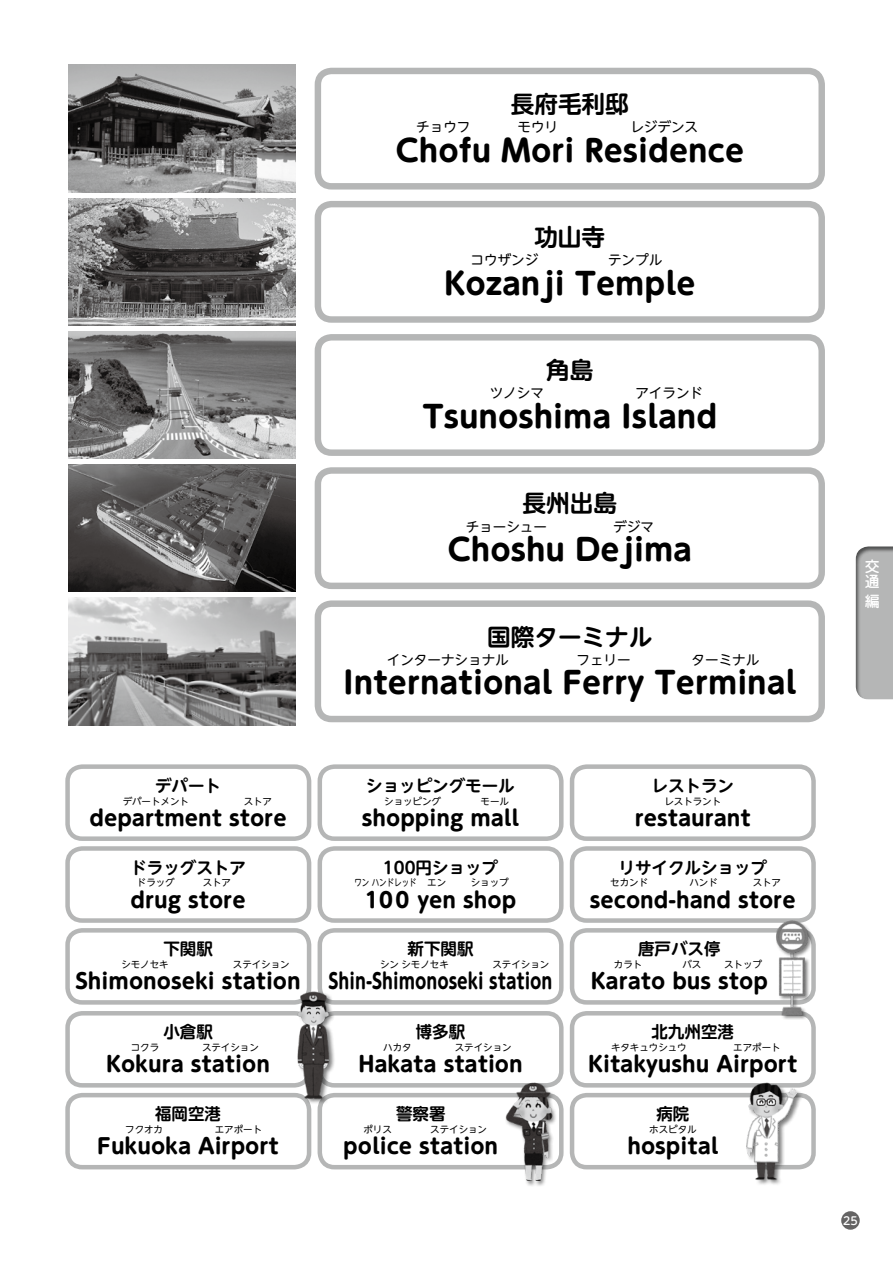
<style>
.page{position:relative;width:893px;height:1263px;background:#fff}
.page>*{position:absolute;margin:0;border:0;box-sizing:border-box;transform-origin:0 0}
.t1{font:700 30.15px "UD Shin M Go Pro";color:#000}
.t2{font:700 23.7px "UD Shin M Go Pro De";color:#000}
.t3{font:700 21px "UD Shin M Go Pro";color:#000}
.t4{font:700 21px "UD Shin M Go Pro";color:#000;scale:.8 1}
.t5{font:700 16.5px "UD Shin M Go Pro De";color:#000}
.t6{font:500 15px/15px "Jun 34 Pro";color:#fff}
.t7{font:13.5px "UD Shin M Go Pro";color:#000}
.t8{font:500 10.95px "UD Shin M Go Pro";color:#fff}
.t9{font:9.45px "UD Shin M Go Pro";color:#000}
.t10{font:9.45px "UD Shin M Go Pro";color:#000;scale:.79 1}
</style>
<div class="page">
<img style="left:68px;top:65px;width:228px;height:127px">
<img style="left:68px;top:198px;width:228px;height:128px">
<img style="left:68px;top:597px;width:228px;height:128px">
<img style="left:68px;top:331px;width:228px;height:128px">
<img style="left:68px;top:464px;width:228px;height:128px">
<div style="left:570px;top:764px;width:246px;height:77px;border:4px solid #b5b6b6;border-radius:15px"></div>
<div style="left:570px;top:846px;width:246px;height:77px;border:4px solid #b5b6b6;border-radius:15px"></div>
<div style="left:570px;top:928px;width:246px;height:77px;border:4px solid #b5b6b6;border-radius:15px"></div>
<div style="left:570px;top:1011px;width:246px;height:76px;border:4px solid #b5b6b6;border-radius:15px"></div>
<div style="left:570px;top:1093px;width:246px;height:76px;border:4px solid #b5b6b6;border-radius:15px"></div>
<div style="left:318px;top:764px;width:246px;height:77px;border:4px solid #b5b6b6;border-radius:15px"></div>
<div style="left:318px;top:846px;width:246px;height:77px;border:4px solid #b5b6b6;border-radius:15px"></div>
<div style="left:318px;top:928px;width:246px;height:77px;border:4px solid #b5b6b6;border-radius:15px"></div>
<div style="left:318px;top:1011px;width:246px;height:76px;border:4px solid #b5b6b6;border-radius:15px"></div>
<div style="left:318px;top:1093px;width:246px;height:76px;border:4px solid #b5b6b6;border-radius:15px"></div>
<div style="left:315px;top:334px;width:510px;height:122px;border:6px solid #b5b6b6;border-radius:14px"></div>
<div style="left:315px;top:68px;width:510px;height:122px;border:6px solid #b5b6b6;border-radius:14px"></div>
<div style="left:315px;top:467px;width:510px;height:122px;border:6px solid #b5b6b6;border-radius:14px"></div>
<div style="left:65px;top:764px;width:246px;height:77px;border:4px solid #b5b6b6;border-radius:15px"></div>
<div style="left:65px;top:846px;width:246px;height:77px;border:4px solid #b5b6b6;border-radius:15px"></div>
<div style="left:65px;top:928px;width:246px;height:77px;border:4px solid #b5b6b6;border-radius:15px"></div>
<div style="left:315px;top:201px;width:510px;height:122px;border:6px solid #b5b6b6;border-radius:14px"></div>
<div style="left:65px;top:1011px;width:246px;height:76px;border:4px solid #b5b6b6;border-radius:15px"></div>
<div style="left:315px;top:600px;width:510px;height:122px;border:6px solid #b5b6b6;border-radius:14px"></div>
<div style="left:65px;top:1093px;width:246px;height:76px;border:4px solid #b5b6b6;border-radius:15px"></div>
<div style="left:504px;top:1081px;width:54px;height:106px;background:#000;opacity:.5"></div>
<img style="left:503px;top:1079px;width:58px;height:101px">
<div style="left:745px;top:1083px;width:59px;height:103px;background:#000;opacity:.5"></div>
<img style="left:746px;top:1082px;width:54px;height:101px">
<div style="left:775px;top:920px;width:38px;height:100px;background:#000;opacity:.5"></div>
<img style="left:765px;top:920px;width:51px;height:96px">
<div style="left:297px;top:991px;width:39px;height:113px;background:#000;opacity:.5"></div>
<img style="left:280px;top:990px;width:68px;height:109px">
<div style="left:853px;top:546px;width:40px;height:156px;background:#000;opacity:.57"></div>
<div style="left:841px;top:1211px;width:19px;height:19px;background:#656464;border-radius:50%"></div>
<p class="t2" style="left:511px;top:85px;width:120px">長府毛利邸</p>
<h1 class="t1" style="left:395px;top:125px;width:350px">Chofu Mori Residence</h1>
<p class="t7" style="left:416px;top:116px;width:56px">チョウフ</p>
<p class="t7" style="left:517px;top:116px;width:42px">モウリ</p>
<p class="t7" style="left:630px;top:116px;width:69px">レジデンス</p>
<p class="t2" style="left:534px;top:218px;width:72px">功山寺</p>
<h1 class="t1" style="left:444px;top:259px;width:253px">Kozanji Temple</h1>
<p class="t7" style="left:470px;top:249px;width:69px">コウザンジ</p>
<p class="t7" style="left:608px;top:249px;width:56px">テンプル</p>
<p class="t2" style="left:546px;top:351px;width:49px">角島</p>
<h1 class="t1" style="left:422px;top:392px;width:296px">Tsunoshima Island</h1>
<p class="t7" style="left:490px;top:382px;width:56px">ツノシマ</p>
<p class="t7" style="left:635px;top:382px;width:69px">アイランド</p>
<p class="t2" style="left:523px;top:484px;width:96px">長州出島</p>
<h1 class="t1" style="left:448px;top:525px;width:246px">Choshu Dejima</h1>
<p class="t7" style="left:466px;top:515px;width:83px">チョーシュー</p>
<p class="t7" style="left:613px;top:515px;width:42px">デジマ</p>
<p class="t6" style="left:865px;top:558px;width:16px">交通</p>
<p class="t6" style="left:865px;top:593px;width:16px">編</p>
<p class="t2" style="left:487px;top:617px;width:167px">国際ターミナル</p>
<h1 class="t1" style="left:343px;top:658px;width:455px">International Ferry Terminal</h1>
<p class="t7" style="left:387px;top:649px;width:124px">インターナショナル</p>
<p class="t7" style="left:576px;top:649px;width:56px">フェリー</p>
<p class="t7" style="left:692px;top:649px;width:69px">ターミナル</p>
<p class="t5" style="left:155px;top:772px;width:67px">デパート</p>
<p class="t3" style="left:90px;top:800px;width:199px">department store</p>
<p class="t9" style="left:123px;top:793px;width:68px">デパートメント</p>
<p class="t9" style="left:244px;top:793px;width:30px">ストア</p>
<p class="t5" style="left:366px;top:772px;width:150px">ショッピングモール</p>
<p class="t3" style="left:362px;top:800px;width:159px">shopping mall</p>
<p class="t9" style="left:384px;top:793px;width:58px">ショッピング</p>
<p class="t9" style="left:481px;top:793px;width:30px">モール</p>
<p class="t5" style="left:651px;top:772px;width:84px">レストラン</p>
<p class="t3" style="left:635px;top:800px;width:118px">restaurant</p>
<p class="t9" style="left:664px;top:793px;width:58px">レストラント</p>
<p class="t5" style="left:130px;top:854px;width:117px">ドラッグストア</p>
<p class="t3" style="left:130px;top:882px;width:117px">drug store</p>
<p class="t9" style="left:137px;top:875px;width:39px">ドラッグ</p>
<p class="t9" style="left:203px;top:875px;width:30px">ストア</p>
<p class="t5" style="left:383px;top:854px;width:117px">100円ショップ</p>
<p class="t3" style="left:365px;top:882px;width:153px">100 yen shop</p>
<p class="t10" style="left:354px;top:875px;width:80px">ワンハンドレッド</p>
<p class="t9" style="left:427px;top:875px;width:20px">エン</p>
<p class="t9" style="left:471px;top:875px;width:39px">ショップ</p>
<p class="t5" style="left:618px;top:854px;width:150px">リサイクルショップ</p>
<p class="t3" style="left:590px;top:882px;width:207px">second-hand store</p>
<p class="t9" style="left:610px;top:875px;width:39px">セカンド</p>
<p class="t9" style="left:689px;top:875px;width:30px">ハンド</p>
<p class="t9" style="left:753px;top:875px;width:30px">ストア</p>
<p class="t5" style="left:163px;top:936px;width:51px">下関駅</p>
<p class="t3" style="left:75px;top:964px;width:227px">Shimonoseki station</p>
<p class="t9" style="left:121px;top:957px;width:49px">シモノセキ</p>
<p class="t9" style="left:233px;top:957px;width:58px">ステイション</p>
<p class="t5" style="left:408px;top:936px;width:67px">新下関駅</p>
<p class="t4" style="left:329px;top:964px;width:281px">Shin-Shimonoseki station</p>
<p class="t9" style="left:380px;top:957px;width:70px">シンシモノセキ</p>
<p class="t9" style="left:492px;top:957px;width:58px">ステイション</p>
<p class="t5" style="left:638px;top:936px;width:84px">唐戸バス停</p>
<p class="t3" style="left:591px;top:964px;width:179px">Karato bus stop</p>
<p class="t9" style="left:614px;top:957px;width:30px">カラト</p>
<p class="t9" style="left:682px;top:957px;width:20px">バス</p>
<p class="t9" style="left:724px;top:957px;width:39px">ストップ</p>
<p class="t5" style="left:163px;top:1018px;width:51px">小倉駅</p>
<p class="t3" style="left:106px;top:1047px;width:165px">Kokura station</p>
<p class="t9" style="left:131px;top:1040px;width:30px">コクラ</p>
<p class="t9" style="left:202px;top:1040px;width:58px">ステイション</p>
<p class="t5" style="left:416px;top:1018px;width:51px">博多駅</p>
<p class="t3" style="left:358px;top:1047px;width:166px">Hakata station</p>
<p class="t9" style="left:383px;top:1040px;width:30px">ハカタ</p>
<p class="t9" style="left:455px;top:1040px;width:58px">ステイション</p>
<p class="t5" style="left:651px;top:1018px;width:84px">北九州空港</p>
<p class="t3" style="left:588px;top:1047px;width:211px">Kitakyushu Airport</p>
<p class="t9" style="left:611px;top:1040px;width:77px">キタキュウシュウ</p>
<p class="t9" style="left:733px;top:1040px;width:49px">エアポート</p>
<p class="t5" style="left:155px;top:1100px;width:67px">福岡空港</p>
<p class="t3" style="left:97px;top:1129px;width:183px">Fukuoka Airport</p>
<p class="t9" style="left:125px;top:1122px;width:39px">フクオカ</p>
<p class="t9" style="left:215px;top:1122px;width:49px">エアポート</p>
<p class="t5" style="left:396px;top:1100px;width:51px">警察署</p>
<p class="t3" style="left:343px;top:1129px;width:157px">police station</p>
<p class="t9" style="left:363px;top:1122px;width:30px">ポリス</p>
<p class="t9" style="left:430px;top:1122px;width:58px">ステイション</p>
<p class="t5" style="left:656px;top:1100px;width:34px">病院</p>
<p class="t3" style="left:627px;top:1129px;width:93px">hospital</p>
<p class="t9" style="left:649px;top:1122px;width:49px">ホスピタル</p>
<p class="t8" style="left:843px;top:1211px;width:16px">25</p>
</div>
